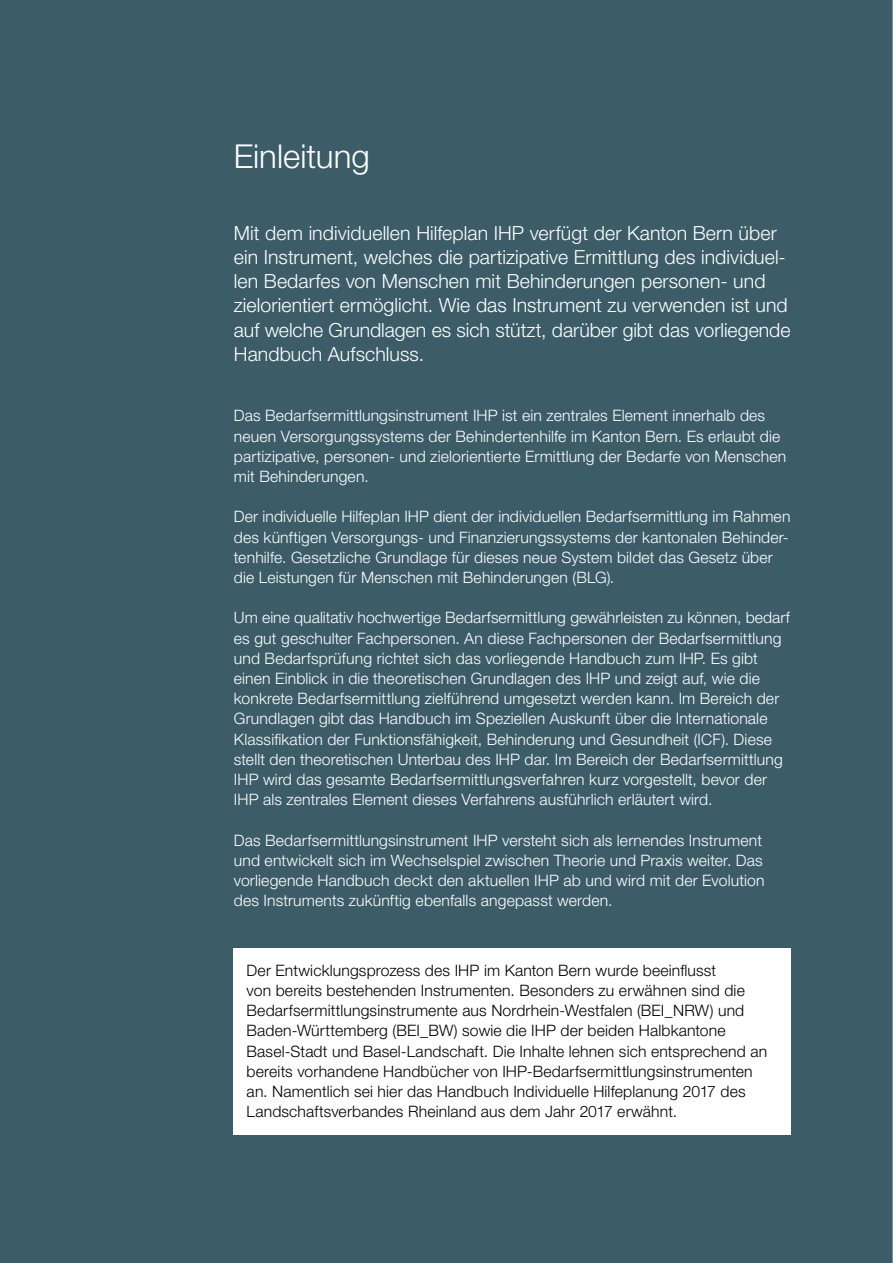
<style>
.page{position:relative;width:893px;height:1263px;background:#3c5c68}
.page>*{position:absolute;margin:0;border:0;box-sizing:border-box;transform-origin:0 0}
.Heading_1__22pt{font:300 33px "Helvetica Neue LT Std";color:#fff}
.Lead{font:300 19.5px/24.3px "Helvetica Neue LT Std";letter-spacing:.005em;color:#fff}
.Lauftext{font:300 15.75px/20.2px "Helvetica Neue LT Std";letter-spacing:.01em;color:#fff}
.Merksatz{font:300 15.75px/20.2px "Helvetica Neue LT Std";letter-spacing:.01em;color:#000}
</style>
<div class="page">
<div style="left:234px;top:947px;width:557px;height:187px;background:#fff"></div>
<hr style="left:892px;top:0;width:1px;height:1263px;background:#c6c6c6">
<h1 class="Heading_1__22pt" style="left:234px;top:136px;width:137px">Einleitung</h1>
<p class="Lead" style="left:234px;top:220px;width:558px">Mit dem individuellen Hilfeplan IHP verfügt der Kanton Bern über ein Instrument, welches die partizipative Ermittlung des individuel&shy;len Bedarfes von Menschen mit Behinderungen personen- und zielorientiert ermöglicht. Wie das Instrument zu verwenden ist und auf welche Grundlagen es sich stützt, darüber gibt das vorliegende Handbuch Aufschluss.</p>
<p class="Lauftext" style="left:234px;top:405px;width:554px">Das Bedarfsermittlungsinstrument IHP ist ein zentrales Element innerhalb des neuen Versorgungssystems der Behindertenhilfe im Kanton Bern. Es erlaubt die partizipative, personen- und zielorientierte Ermittlung der Bedarfe von Menschen mit Behinderungen.</p>
<p class="Lauftext" style="left:234px;top:506px;width:558px">Der individuelle Hilfeplan IHP dient der individuellen Bedarfsermittlung im Rahmen des künftigen Versorgungs- und Finanzierungssystems der kantonalen Behinder&shy;tenhilfe. Gesetzliche Grundlage für dieses neue System bildet das Gesetz über die Leistungen für Menschen mit Behinderungen (BLG).</p>
<p class="Lauftext" style="left:234px;top:607px;width:558px">Um eine qualitativ hochwertige Bedarfsermittlung gewährleisten zu können, bedarf es gut geschulter Fachpersonen. An diese Fachpersonen der Bedarfsermittlung und Bedarfsprüfung richtet sich das vorliegende Handbuch zum IHP. Es gibt einen Einblick in die theoretischen Grundlagen des IHP und zeigt auf, wie die konkrete Bedarfsermittlung zielführend umgesetzt werden kann. Im Bereich der Grundlagen gibt das Handbuch im Speziellen Auskunft über die Internationale Klassifikation der Funktionsfähigkeit, Behinderung und Gesundheit (ICF). Diese stellt den theoretischen Unterbau des IHP dar. Im Bereich der Bedarfsermittlung IHP wird das gesamte Bedarfsermittlungsverfahren kurz vorgestellt, bevor der IHP als zentrales Element dieses Verfahrens ausführlich erläutert wird.</p>
<p class="Lauftext" style="left:234px;top:829px;width:532px">Das Bedarfsermittlungsinstrument IHP versteht sich als lernendes Instrument und entwickelt sich im Wechselspiel zwischen Theorie und Praxis weiter. Das vorliegende Handbuch deckt den aktuellen IHP ab und wird mit der Evolution des Instruments zukünftig ebenfalls angepasst werden.</p>
<p class="Merksatz" style="left:247px;top:960px;width:522px">Der Entwicklungsprozess des IHP im Kanton Bern wurde beeinflusst<br>von bereits bestehenden Instrumenten. Besonders zu erwähnen sind die Bedarfsermittlungsinstrumente aus Nordrhein-Westfalen (BEI_NRW) und Baden-Württemberg (BEI_BW) sowie die IHP der beiden Halbkantone Basel-Stadt und Basel-Landschaft. Die Inhalte lehnen sich entsprechend an bereits vorhandene Handbücher von IHP-Bedarfsermittlungsinstrumenten an. Namentlich sei hier das Handbuch Individuelle Hilfeplanung 2017 des Landschaftsverbandes Rheinland aus dem Jahr 2017 erwähnt.</p>
</div>
